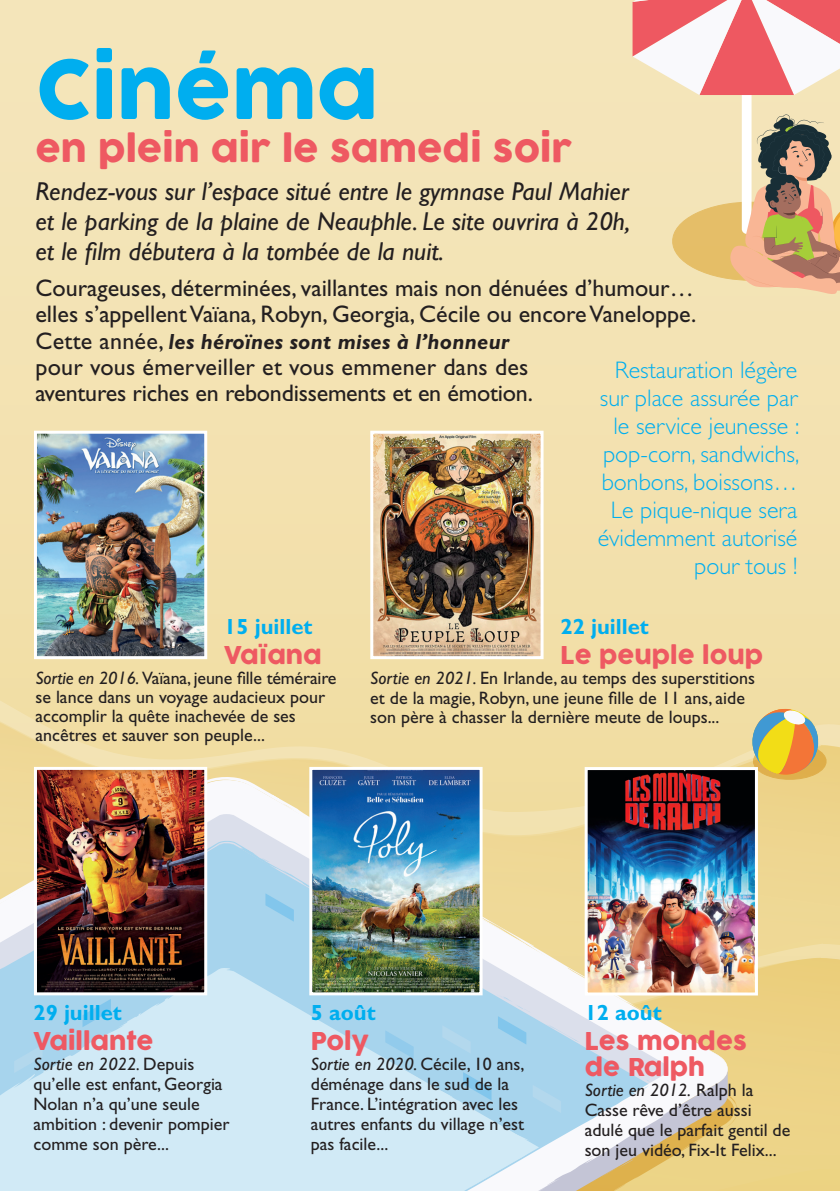
<style>
.page{position:relative;width:840px;height:1191px;background:#fff}
.page>*{position:absolute;margin:0;border:0;box-sizing:border-box;transform-origin:0 0}
.t1{font:80px "COCOGOOSE";color:#00aeef}
.t2{font:36px "COCOGOOSE";color:#ee5962}
.t3{font:italic 26px/30px "Gill Sans Std";color:#231f20;text-align:justify}
.t4{font:24px/26px "Gill Sans Std";color:#231f20}
.t5{font:300 24px/28px "Gill Sans Std";color:#00aeef;text-align:right}
.t6{font:24px/26px "COCOGOOSE";color:#ee5962}
.t7{font:italic 700 22px "Gill Sans Std";letter-spacing:.01em;color:#231f20}
.t8{font:700 22px "Gill Sans Std";color:#00aeef}
.t9{font:18px/20px "Gill Sans Std";color:#231f20}
.s1{font-weight:400;font-style:normal;font-size:24px}
.s2{font-style:italic}
</style>
<div class="page">
<div style="left:0;top:0;width:839px;height:1191px;background:#f3e3b4"></div>
<div style="left:737px;top:1072px;width:102px;height:119px;background:#edd488"></div>
<svg style="left:737px;top:886px;width:102px;height:186px;background:#edd48a"></svg>
<svg style="left:0;top:673px;width:839px;height:213px;fill:#f1dea4"></svg>
<svg style="left:0;top:776px;width:719px;height:415px;background:#efdba4"></svg>
<svg style="left:0;top:814px;width:668px;height:377px"></svg>
<svg style="left:0;top:841px;width:641px;height:350px;background:#d9ddce"></svg>
<svg style="left:585px;top:1016px;width:152px;height:111px;background:#e0e2db"></svg>
<svg style="left:0;top:967px;width:537px;height:224px;background:#c7e4f3"></svg>
<svg style="left:82px;top:999px;width:31px;height:34px"></svg>
<svg style="left:14px;top:1044px;width:29px;height:29px"></svg>
<svg style="left:385px;top:1030px;width:28px;height:28px"></svg>
<svg style="left:253px;top:837px;width:56px;height:117px;background:#b5d7ed"></svg>
<svg style="left:463px;top:1072px;width:28px;height:28px"></svg>
<svg style="left:495px;top:994px;width:38px;height:50px;background:#acd4ec"></svg>
<svg style="left:442px;top:1025px;width:28px;height:28px"></svg>
<svg style="left:532px;top:1084px;width:28px;height:29px"></svg>
<svg style="left:748px;top:708px;width:78px;height:72px"></svg>
<svg style="left:632px;top:0;width:207px;height:294px"></svg>
<img style="left:38px;top:435px;width:165px;height:220px">
<div style="left:34px;top:431px;width:173px;height:228px;border:3px solid #fff"></div>
<img style="left:313px;top:771px;width:165px;height:220px">
<div style="left:309px;top:767px;width:173px;height:228px;border:3px solid #fff"></div>
<img style="left:374px;top:435px;width:165px;height:220px">
<div style="left:370px;top:431px;width:173px;height:228px;border:3px solid #fff"></div>
<img style="left:588px;top:771px;width:165px;height:220px">
<div style="left:584px;top:767px;width:173px;height:228px;border:3px solid #fff"></div>
<img style="left:38px;top:771px;width:165px;height:220px">
<div style="left:34px;top:767px;width:173px;height:228px;border:3px solid #fff"></div>
<h1 class="t1" style="left:35px;top:30px;width:344px">Cinéma</h1>
<h2 class="t2" style="left:35px;top:122px;width:538px">en plein air le samedi soir</h2>
<h3 class="t3" style="left:35px;top:177px;width:596px">Rendez-vous sur l’espace situé entre le gymnase Paul Mahier et le parking de la plaine de Neauphle. Le site ouvrira à 20h, et le film débutera à la tombée de la nuit.</h3>
<h3 class="t4" style="left:35px;top:275px;width:662px">Courageuses, déterminées, vaillantes mais non dénuées d’humour… elles s’appellent Vaïana, Robyn, Georgia, Cécile ou encore Vaneloppe.</h3>
<p class="t7" style="left:35px;top:328px;width:475px"><span class="s1">Cette année,</span> les héroïnes sont mises à l’honneur</p>
<h3 class="t4" style="left:35px;top:354px;width:498px">pour vous émerveiller et vous emmener dans des aventures riches en rebondissements et en émotion.</h3>
<h3 class="t5" style="left:597px;top:356px;width:203px">Restauration légère sur place assurée par le service jeunesse : pop-corn, sandwichs, bonbons, boissons…<br>Le pique-nique sera évidemment autorisé pour tous !</h3>
<p class="t8" style="left:224px;top:613px;width:90px">15 juillet</p>
<h3 class="t6" style="left:224px;top:642px;width:99px">Vaïana</h3>
<p class="t9" style="left:35px;top:668px;width:302px;line-height:19px"><span class="s2">Sortie en 2016.</span> Vaïana, jeune fille téméraire se lance dans un voyage audacieux pour accomplir la quête inachevée de ses ancêtres et sauver son peuple...</p>
<p class="t8" style="left:560px;top:613px;width:90px">22 juillet</p>
<h3 class="t6" style="left:560px;top:642px;width:204px">Le peuple loup</h3>
<p class="t9" style="left:370px;top:668px;width:386px"><span class="s2">Sortie en 2021.</span> En Irlande, au temps des superstitions et de la magie, Robyn, une jeune fille de 11 ans, aide son père à chasser la dernière meute de loups...</p>
<p class="t8" style="left:34px;top:999px;width:90px">29 juillet</p>
<h3 class="t6" style="left:34px;top:1028px;width:121px">Vaillante</h3>
<p class="t9" style="left:34px;top:1054px;width:197px"><span class="s2">Sortie en 2022.</span> Depuis qu’elle est enfant, Georgia<br>Nolan n’a qu’une seule ambition : devenir pompier comme son père...</p>
<p class="t8" style="left:310px;top:999px;width:66px">5 août</p>
<h3 class="t6" style="left:310px;top:1028px;width:59px">Poly</h3>
<p class="t9" style="left:310px;top:1054px;width:215px"><span class="s2">Sortie en 2020.</span> Cécile, 10 ans, déménage dans le sud de la<br>France. L’intégration avec les autres enfants du village n’est pas facile...</p>
<p class="t8" style="left:584px;top:1000px;width:78px">12 août</p>
<h3 class="t6" style="left:584px;top:1029px;width:164px">Les mondes de Ralph</h3>
<p class="t9" style="left:584px;top:1080px;width:207px"><span class="s2">Sortie en 2012.</span> Ralph la<br>Casse rêve d’être aussi adulé que le parfait gentil de son jeu vidéo, Fix-It Felix...</p>
</div>
